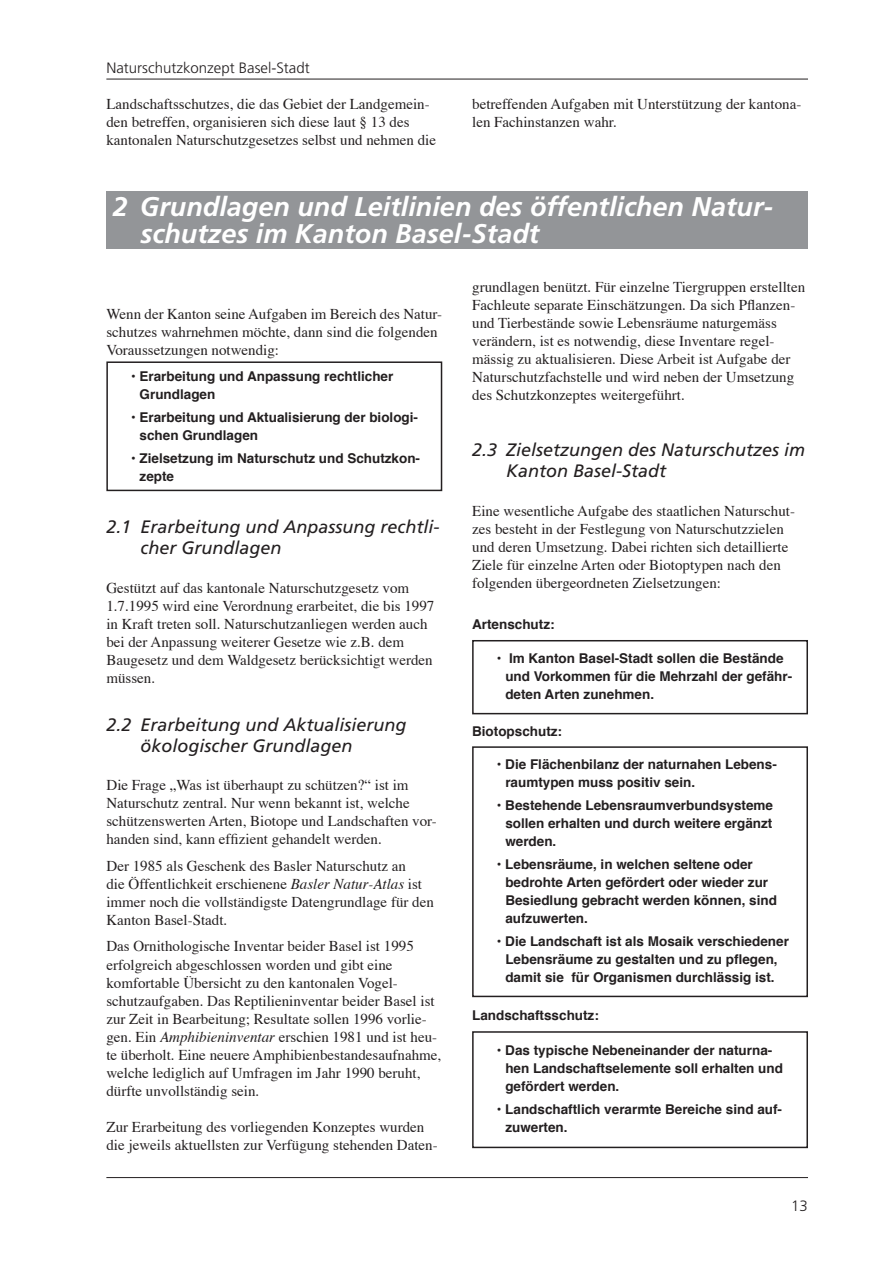
<style>
.page{position:relative;width:893px;height:1263px;background:#fff}
.page>*{position:absolute;margin:0;border:0;box-sizing:border-box;transform-origin:0 0}
.t1{font:italic 700 27px/27px "Frutiger";color:#fff}
.t2{font:italic 18px/21px "Frutiger";color:#231f20}
.t3{font:15px/18px "Times";color:#231f20}
.t4{font:300 15px "Frutiger";color:#231f20}
.t5{font:700 13.5px/18px "Helvetica";color:#231f20}
.s1{font-style:italic}
</style>
<div class="page">
<hr style="left:106px;top:1177px;width:702px;height:1px;background:#231f20">
<hr style="left:106px;top:79px;width:702px;height:1px;background:#231f20">
<div style="left:106px;top:191px;width:702px;height:58px;background:#939598"></div>
<div style="left:106px;top:361px;width:336px;height:130px;border:2px solid #231f20"></div>
<div style="left:472px;top:1031px;width:336px;height:117px;border:2px solid #231f20"></div>
<div style="left:472px;top:746px;width:336px;height:251px;border:2px solid #231f20"></div>
<div style="left:472px;top:640px;width:336px;height:74px;border:2px solid #231f20"></div>
<p class="t4" style="left:106px;top:60px;width:205px">Naturschutzkonzept Basel-Stadt</p>
<p class="t3" style="left:106px;top:94px;width:331px">Landschaftsschutzes, die das Gebiet der Landgemein&shy;den betreffen, organisieren sich diese laut § 13 des kantonalen Naturschutzgesetzes selbst und nehmen die</p>
<p class="t3" style="left:472px;top:94px;width:331px">betreffenden Aufgaben mit Unterstützung der kantona&shy;len Fachinstanzen wahr.</p>
<h1 class="t1" style="left:140px;top:193px;width:635px;text-indent:-28px">2 Grundlagen und Leitlinien des öffentlichen Natur&shy;schutzes im Kanton Basel-Stadt</h1>
<p class="t3" style="left:106px;top:303px;width:337px">Wenn der Kanton seine Aufgaben im Bereich des Natur&shy;schutzes wahrnehmen möchte, dann sind die folgenden<br>Voraussetzungen notwendig:</p>
<p class="t5" style="left:140px;top:367px;width:255px;text-indent:-9px">• Erarbeitung und Anpassung rechtlicher<br>Grundlagen</p>
<p class="t5" style="left:140px;top:407px;width:280px;text-indent:-9px">• Erarbeitung und Aktualisierung der biologi&shy;schen Grundlagen</p>
<p class="t5" style="left:140px;top:448px;width:282px;text-indent:-9px">• Zielsetzung im Naturschutz und Schutzkon&shy;zepte</p>
<p class="t2" style="left:140px;top:516px;width:301px;text-indent:-34px">2.1 Erarbeitung und Anpassung rechtli&shy;cher Grundlagen</p>
<p class="t3" style="left:106px;top:577px;width:330px">Gestützt auf das kantonale Naturschutzgesetz vom 1.7.1995 wird eine Verordnung erarbeitet, die bis 1997 in Kraft treten soll. Naturschutzanliegen werden auch bei der Anpassung weiterer Gesetze wie z.B. dem Baugesetz und dem Waldgesetz berücksichtigt werden müssen.</p>
<p class="t2" style="left:140px;top:714px;width:268px;text-indent:-34px">2.2 Erarbeitung und Aktualisierung ökologischer Grundlagen</p>
<p class="t3" style="left:106px;top:775px;width:332px">Die Frage „Was ist überhaupt zu schützen?“ ist im Naturschutz zentral. Nur wenn bekannt ist, welche schützenswerten Arten, Biotope und Landschaften vor&shy;handen sind, kann effizient gehandelt werden.</p>
<p class="t3" style="left:106px;top:856px;width:329px">Der 1985 als Geschenk des Basler Naturschutz an<br>die Öffentlichkeit erschienene <span class="s1">Basler Natur-Atlas</span> ist immer noch die vollständigste Datengrundlage für den Kanton Basel-Stadt.</p>
<p class="t3" style="left:106px;top:936px;width:336px">Das Ornithologische Inventar beider Basel ist 1995 erfolgreich abgeschlossen worden und gibt eine komfortable Übersicht zu den kantonalen Vogel&shy;schutzaufgaben. Das Reptilieninventar beider Basel ist zur Zeit in Bearbeitung; Resultate sollen 1996 vorlie&shy;gen. Ein <span class="s1">Amphibieninventar</span> erschien 1981 und ist heu&shy;te überholt. Eine neuere Amphibienbestandesaufnahme, welche lediglich auf Umfragen im Jahr 1990 beruht, dürfte unvollständig sein.</p>
<p class="t3" style="left:106px;top:1116px;width:333px">Zur Erarbeitung des vorliegenden Konzeptes wurden die jeweils aktuellsten zur Verfügung stehenden Daten-</p>
<p class="t3" style="left:472px;top:277px;width:334px">grundlagen benützt. Für einzelne Tiergruppen erstellten Fachleute separate Einschätzungen. Da sich Pflanzen&shy;und Tierbestände sowie Lebensräume naturgemäss verändern, ist es notwendig, diese Inventare regel&shy;mässig zu aktualisieren. Diese Arbeit ist Aufgabe der Naturschutzfachstelle und wird neben der Umsetzung des Schutzkonzeptes weitergeführt.</p>
<p class="t2" style="left:506px;top:439px;width:301px;text-indent:-34px">2.3 Zielsetzungen des Naturschutzes im<br>Kanton Basel-Stadt</p>
<p class="t3" style="left:472px;top:501px;width:324px">Eine wesentliche Aufgabe des staatlichen Naturschut&shy;zes besteht in der Festlegung von Naturschutzzielen und deren Umsetzung. Dabei richten sich detaillierte Ziele für einzelne Arten oder Biotoptypen nach den folgenden übergeordneten Zielsetzungen:</p>
<p class="t5" style="left:472px;top:615px;width:84px">Artenschutz:</p>
<p class="t5" style="left:505px;top:648px;width:288px;text-indent:-9px">• Im Kanton Basel-Stadt sollen die Bestände und Vorkommen für die Mehrzahl der gefähr&shy;deten Arten zunehmen.</p>
<p class="t5" style="left:472px;top:721px;width:91px">Biotopschutz:</p>
<p class="t5" style="left:505px;top:755px;width:273px;text-indent:-9px">• Die Flächenbilanz der naturnahen Lebens&shy;raumtypen muss positiv sein.</p>
<p class="t5" style="left:505px;top:796px;width:269px;text-align:justify;text-indent:-9px">• Bestehende Lebensraumverbundsysteme sollen erhalten und durch weitere ergänzt werden.</p>
<p class="t5" style="left:505px;top:854px;width:273px;text-indent:-9px">• Lebensräume, in welchen seltene oder bedrohte Arten gefördert oder wieder zur Besiedlung gebracht werden können, sind aufzuwerten.</p>
<p class="t5" style="left:497px;top:931px;width:294px;text-align:center">• Die Landschaft ist als Mosaik verschiedener<br>Lebensräume zu gestalten und zu pflegen, damit sie für Organismen durchlässig ist.</p>
<p class="t5" style="left:472px;top:1006px;width:128px">Landschaftsschutz:</p>
<p class="t5" style="left:505px;top:1041px;width:279px;text-indent:-9px">• Das typische Nebeneinander der naturna&shy;hen Landschaftselemente soll erhalten und gefördert werden.</p>
<p class="t5" style="left:505px;top:1099px;width:278px;text-indent:-9px">• Landschaftlich verarmte Bereiche sind auf&shy;zuwerten.</p>
<p class="t4" style="left:791px;top:1197px;width:18px">13</p>
</div>
